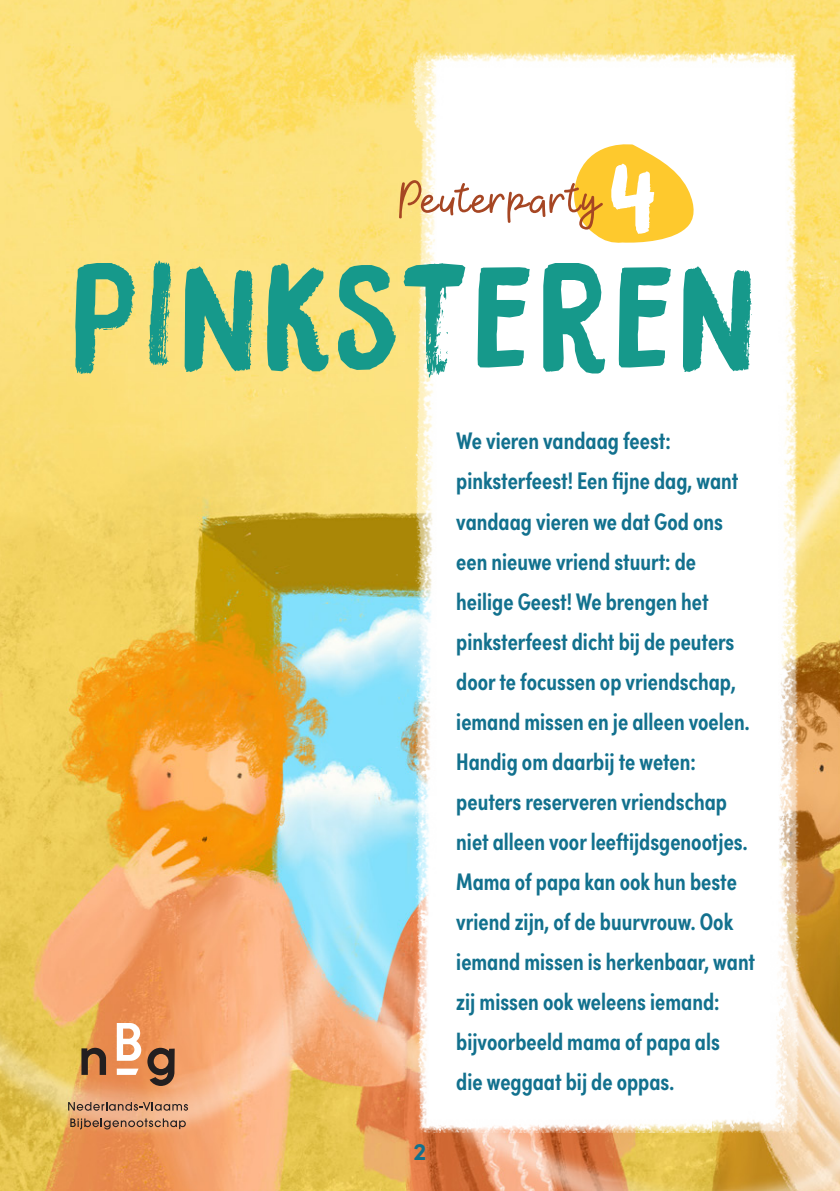
<style>
.page{position:relative;width:840px;height:1191px;background:#fff}
.page>*{position:absolute;margin:0;border:0;box-sizing:border-box;transform-origin:0 0}
.t1{font:135.8px "Bocadillo";letter-spacing:.04em;color:#16998b}
.t2{font:54.8px "KH Blackline Script Medium";letter-spacing:.02em;color:#a64623}
.t3{font:600 24px/40px "Sofia Pro Condensed";color:#12718e}
.t4{font:700 24px "Sofia Pro";color:#12718e}
.s1{font-family:"Bocadillo";font-size:86.4px;color:#fff}
</style>
<div class="page">
<img style="left:0;top:0;width:839px;height:1191px">
<img style="left:390px;top:47px;width:415px;height:1085px">
<svg style="left:568px;top:139px;width:129px;height:104px"></svg>
<svg style="left:68px;top:1102px;width:120px;height:8px"></svg>
<svg style="left:70px;top:1118px;width:116px;height:11px"></svg>
<svg style="left:147px;top:1047px;width:28px;height:39px"></svg>
<svg style="left:117px;top:1068px;width:21px;height:7px"></svg>
<svg style="left:117px;top:1023px;width:24px;height:37px"></svg>
<svg style="left:81px;top:1047px;width:25px;height:28px"></svg>
<h2 class="t2" style="left:397px;top:154px;width:260px">Peuterparty<span class="s1">4</span></h2>
<h1 class="t1" style="left:71px;top:226px;width:686px">PINKSTEREN</h1>
<p class="t4" style="left:413px;top:1133px;width:14px">2</p>
<p class="t3" style="left:456px;top:419px;width:300px">We vieren vandaag feest: pinksterfeest! Een fijne dag, want vandaag vieren we dat God ons een nieuwe vriend stuurt: de heilige Geest! We brengen het pinksterfeest dicht bij de peuters door te focussen op vriendschap, iemand missen en je alleen voelen.<br>Handig om daarbij te weten: peuters reserveren vriendschap niet alleen voor leeftijdsgenootjes.<br>Mama of papa kan ook hun beste vriend zijn, of de buurvrouw. Ook iemand missen is herkenbaar, want zij missen ook weleens iemand: bijvoorbeeld mama of papa als<br>die weggaat bij de oppas.</p>
</div>
